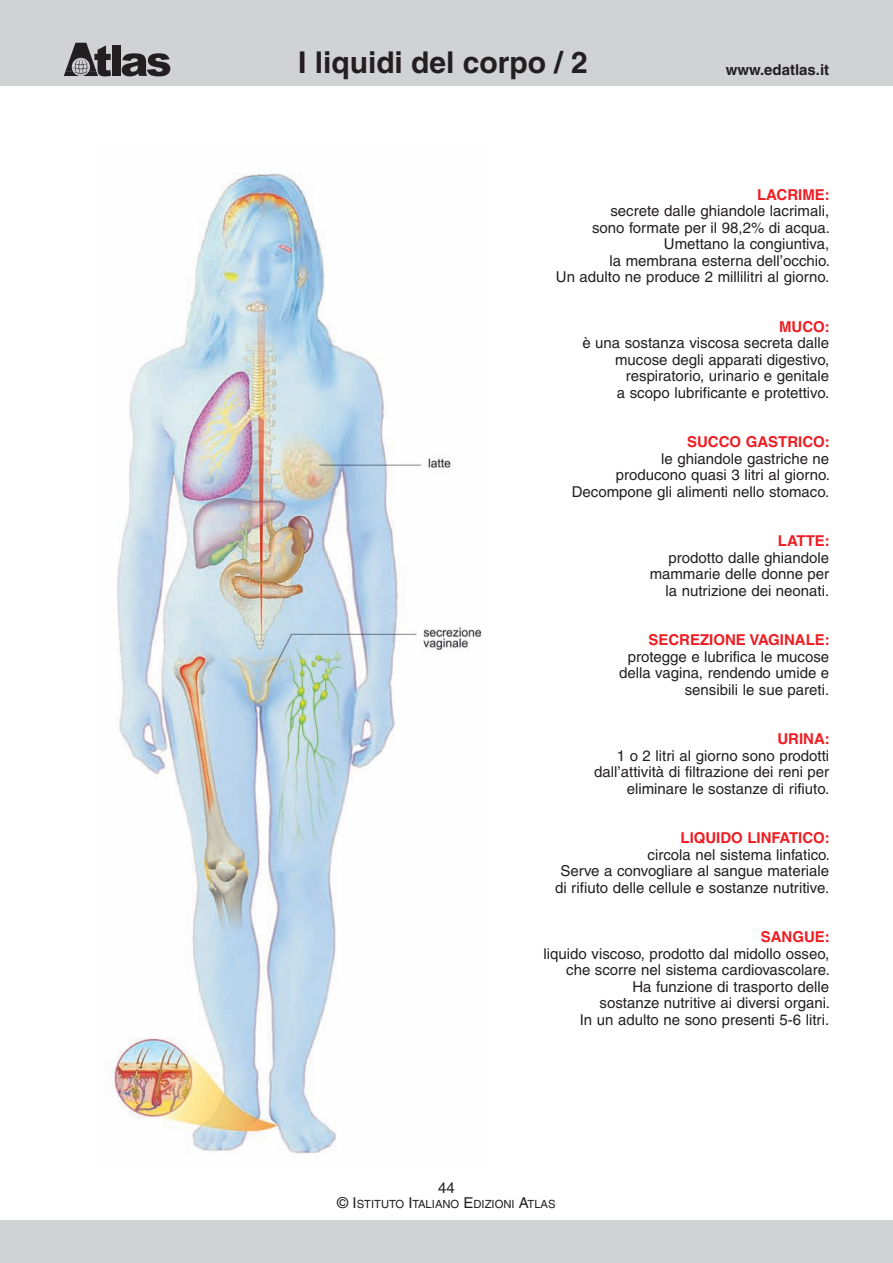
<style>
.page{position:relative;width:893px;height:1263px;background:#fff}
.page>*{position:absolute;margin:0;border:0;box-sizing:border-box;transform-origin:0 0}
.t1{font:700 30px "Helvetica";color:#231f20}
.t2{font:15px/16.5px "Helvetica";color:#231f20;text-align:right}
.t3{font:700 15px "Helvetica";color:#ee1d23}
.t4{font:700 15px "Helvetica";color:#231f20}
.t5{font:11.25px "Helvetica";color:#231f20}
.s1{font-size:15px}
</style>
<div class="page">
<div style="left:0;top:0;width:893px;height:85px;background:#d1d2d4"></div>
<div style="left:0;top:1220px;width:893px;height:43px;background:#d1d2d4"></div>
<div style="left:112px;top:45px;width:9px;height:31px;background:#231f20"></div>
<svg style="left:122px;top:53px;width:48px;height:23px"></svg>
<svg style="left:64px;top:43px;width:47px;height:33px"></svg>
<img style="left:106px;top:173px;width:376px;height:981px">
<h1 class="t1" style="left:298px;top:51px;width:291px">I liquidi del corpo / 2</h1>
<p class="t4" style="left:726px;top:64px;width:105px">www.edatlas.it</p>
<p class="t3" style="left:757px;top:189px;width:74px">LACRIME:</p>
<p class="t2" style="left:556px;top:204px;width:276px">secrete dalle ghiandole lacrimali,<br>sono formate per il 98,2% di acqua.<br>Umettano la congiuntiva,<br>la membrana esterna dell’occhio.<br>Un adulto ne produce 2 millilitri al giorno.</p>
<p class="t3" style="left:779px;top:321px;width:52px">MUCO:</p>
<p class="t2" style="left:582px;top:336px;width:248px">è una sostanza viscosa secreta dalle mucose degli apparati digestivo, respiratorio, urinario e genitale<br>a scopo lubrificante e protettivo.</p>
<p class="t3" style="left:687px;top:436px;width:144px">SUCCO GASTRICO:</p>
<p class="t2" style="left:572px;top:452px;width:260px">le ghiandole gastriche ne<br>producono quasi 3 litri al giorno.<br>Decompone gli alimenti nello stomaco.</p>
<p class="t3" style="left:778px;top:535px;width:53px">LATTE:</p>
<p class="t2" style="left:650px;top:551px;width:181px">prodotto dalle ghiandole mammarie delle donne per la nutrizione dei neonati.</p>
<p class="t3" style="left:648px;top:634px;width:183px">SECREZIONE VAGINALE:</p>
<p class="t2" style="left:619px;top:650px;width:212px">protegge e lubrifica le mucose della vagina, rendendo umide e sensibili le sue pareti.</p>
<p class="t3" style="left:777px;top:733px;width:54px">URINA:</p>
<p class="t2" style="left:594px;top:749px;width:236px">1 o 2 litri al giorno sono prodotti dall’attività di filtrazione dei reni per eliminare le sostanze di rifiuto.</p>
<p class="t3" style="left:681px;top:832px;width:151px">LIQUIDO LINFATICO:</p>
<p class="t2" style="left:555px;top:848px;width:277px">circola nel sistema linfatico.<br>Serve a convogliare al sangue materiale di rifiuto delle cellule e sostanze nutritive.</p>
<p class="t3" style="left:761px;top:931px;width:71px">SANGUE:</p>
<p class="t2" style="left:544px;top:947px;width:288px">liquido viscoso, prodotto dal midollo osseo, che scorre nel sistema cardiovascolare.<br>Ha funzione di trasporto delle<br>sostanze nutritive ai diversi organi.<br>In un adulto ne sono presenti 5-6 litri.</p>
<p class="t2" style="left:438px;top:1181px;width:18px">44</p>
<p class="t5" style="left:337px;top:1200px;width:220px"><span class="s1">© I</span>STITUTO <span class="s1">I</span>TALIANO <span class="s1">E</span>DIZIONI <span class="s1">A</span>TLAS</p>
</div>
